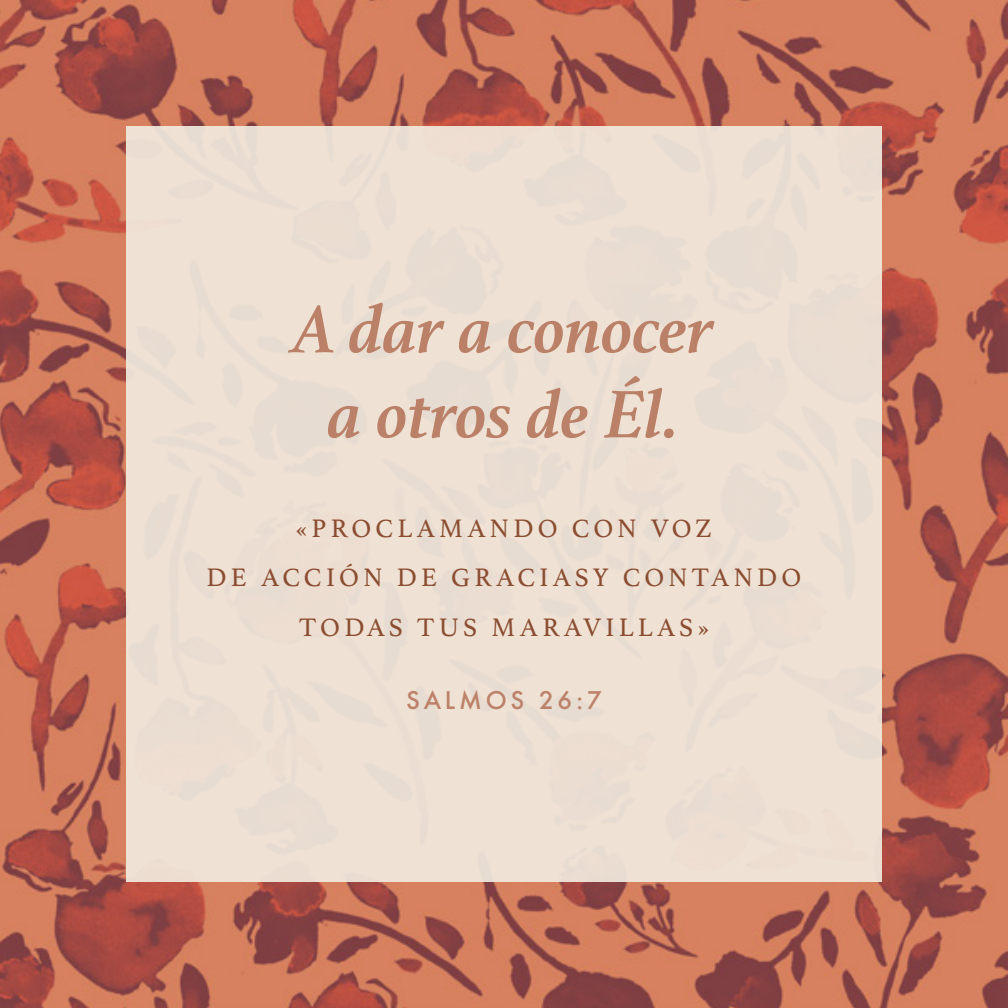
<style>
.page{position:relative;width:1008px;height:1008px;background:#fff}
.page>*{position:absolute;margin:0;border:0;box-sizing:border-box;transform-origin:0 0}
.t1{font:italic 700 71.05px "Athelas";color:#bb8068}
.t2{font:26.6px/49.7px "Athelas";letter-spacing:.16em;color:#8b4d31;text-align:center}
.t3{font:500 23.8px "Futura";letter-spacing:.16em;color:#bc8168}
</style>
<div class="page">
<img style="left:0;top:0;width:1008px;height:1008px">
<div style="left:126px;top:126px;width:756px;height:756px;background:#efe2d4"></div>
<p class="t1" style="left:293px;top:272px;width:423px">A dar a conocer</p>
<p class="t1" style="left:329px;top:357px;width:352px">a otros de Él.</p>
<p class="t2" style="left:296px;top:502px;width:417px">«PROCLAMANDO CON VOZ</p>
<p class="t2" style="left:206px;top:552px;width:597px">DE ACCIÓN DE GRACIASY CONTANDO<br>TODAS TUS MARAVILLAS»</p>
<p class="t3" style="left:406px;top:684px;width:197px">SALMOS 26:7</p>
</div>
